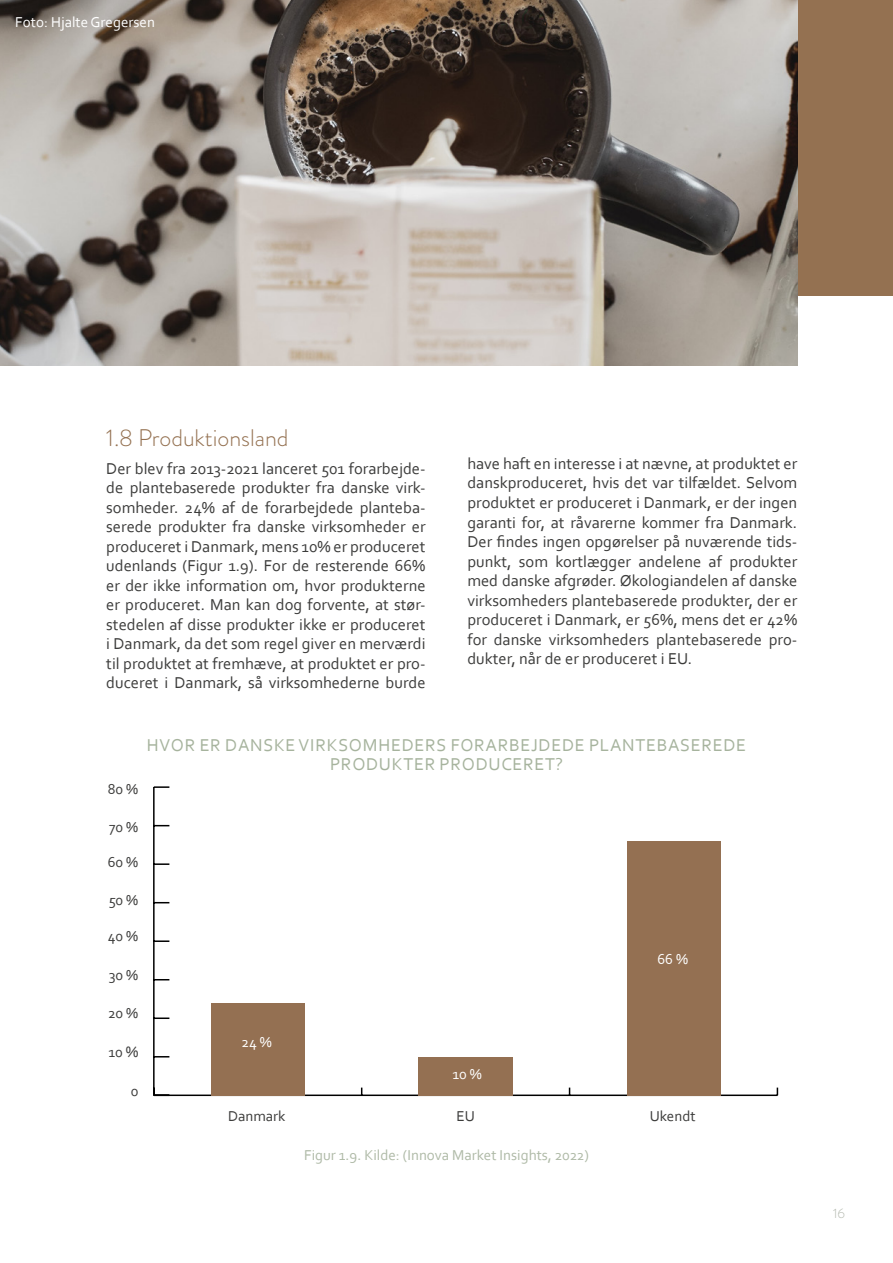
<style>
.page{position:relative;width:893px;height:1263px;background:#fff}
.page>*{position:absolute;margin:0;border:0;box-sizing:border-box;transform-origin:0 0}
.t1{font:300 24px "Brandon Grotesque";color:#947151}
.t2{font:18px/19.5px "Corbel";letter-spacing:.04em;color:#a6b39d;text-align:center}
.t3{font:16.5px/19.5px "Corbel";color:#3c3c3b;text-align:justify}
.t4{font:15px "Corbel";color:#afbaa7}
.t5{font:15px "Corbel";color:#3c3c3b}
.t6{font:15px "Corbel";color:#fff}
.t7{font:300 13.5px "Brandon Grotesque";color:#b2b7ad}
.s1{font-size:15.75px}
</style>
<div class="page">
<div style="left:727px;top:0;width:166px;height:296px;background:#947151"></div>
<hr style="left:154px;top:1094px;width:623px;height:2px;background:#000">
<hr style="left:153px;top:787px;width:2px;height:308px;background:#000">
<svg style="left:153px;top:1087px;width:16px;height:9px"></svg>
<svg style="left:155px;top:1056px;width:14px;height:1px"></svg>
<svg style="left:155px;top:1017px;width:14px;height:2px"></svg>
<svg style="left:155px;top:979px;width:14px;height:1px"></svg>
<svg style="left:155px;top:940px;width:14px;height:2px"></svg>
<svg style="left:155px;top:902px;width:14px;height:1px"></svg>
<svg style="left:155px;top:863px;width:14px;height:2px"></svg>
<svg style="left:155px;top:825px;width:14px;height:1px"></svg>
<svg style="left:154px;top:786px;width:15px;height:2px"></svg>
<div style="left:211px;top:1003px;width:93px;height:93px;background:#947052"></div>
<div style="left:418px;top:1057px;width:95px;height:39px;background:#947052"></div>
<div style="left:627px;top:841px;width:93px;height:255px;background:#947052"></div>
<img style="left:0;top:0;width:797px;height:366px">
<p class="t6" style="left:15px;top:12px;width:141px">Foto: Hjalte Gregersen</p>
<h1 class="t1" style="left:106px;top:421px;width:184px">1.8 Produktionsland</h1>
<p class="t3" style="left:106px;top:458px;width:321px">Der blev fra 2013-2021 lanceret 501 forarbejde&shy;de plantebaserede produkter fra danske virk&shy;somheder. 24% af de forarbejdede planteba&shy;serede produkter fra danske virksomheder er produceret i Danmark, mens 10% er produceret udenlands (Figur 1.9). For de resterende 66% er der ikke information om, hvor produkterne er produceret. Man kan dog forvente, at stør&shy;stedelen af disse produkter ikke er produceret i Danmark, da det som regel giver en merværdi til produktet at fremhæve, at produktet er pro&shy;duceret i Danmark, så virksomhederne burde</p>
<p class="t3" style="left:467px;top:453px;width:331px">have haft en interesse i at nævne, at produktet er danskproduceret, hvis det var tilfældet. Selvom produktet er produceret i Danmark, er der ingen garanti for, at råvarerne kommer fra Danmark.<br>Der findes ingen opgørelser på nuværende tids&shy;punkt, som kortlægger andelene af produkter med danske afgrøder. Økologiandelen af danske virksomheders plantebaserede produkter, der er produceret i Danmark, er 56%, mens det er 42% for danske virksomheders plantebaserede pro&shy;dukter, når de er produceret i EU.</p>
<p class="t5" style="left:108px;top:780px;width:32px">80 %</p>
<p class="t2" style="left:147px;top:734px;width:601px">HVOR ER DANSKE VIRKSOMHEDERS FORARBEJDEDE PLANTEBASEREDE<br>PRODUKTER PRODUCERET?</p>
<p class="t5" style="left:109px;top:818px;width:31px">70 %</p>
<p class="t5" style="left:108px;top:852px;width:32px">60 %</p>
<p class="t5" style="left:109px;top:890px;width:31px">50 %</p>
<p class="t5" style="left:108px;top:927px;width:32px">40 %</p>
<p class="t5" style="left:109px;top:965px;width:31px">30 %</p>
<p class="t5" style="left:108px;top:1003px;width:32px">20 %</p>
<p class="t5" style="left:108px;top:1043px;width:31px">10 <span class="s1">%</span></p>
<p class="t5" style="left:131px;top:1081px;width:9px">0</p>
<p class="t6" style="left:241px;top:1033px;width:32px">24 %</p>
<p class="t6" style="left:452px;top:1065px;width:31px">10 %</p>
<p class="t6" style="left:657px;top:949px;width:32px">66 %</p>
<p class="t5" style="left:228px;top:1107px;width:59px">Danmark</p>
<p class="t5" style="left:456px;top:1107px;width:20px">EU</p>
<p class="t5" style="left:650px;top:1107px;width:47px">Ukendt</p>
<p class="t4" style="left:304px;top:1146px;width:286px">Figur 1.9. Kilde: (Innova Market Insights, 2022)</p>
<p class="t7" style="left:833px;top:1204px;width:13px">16</p>
</div>
